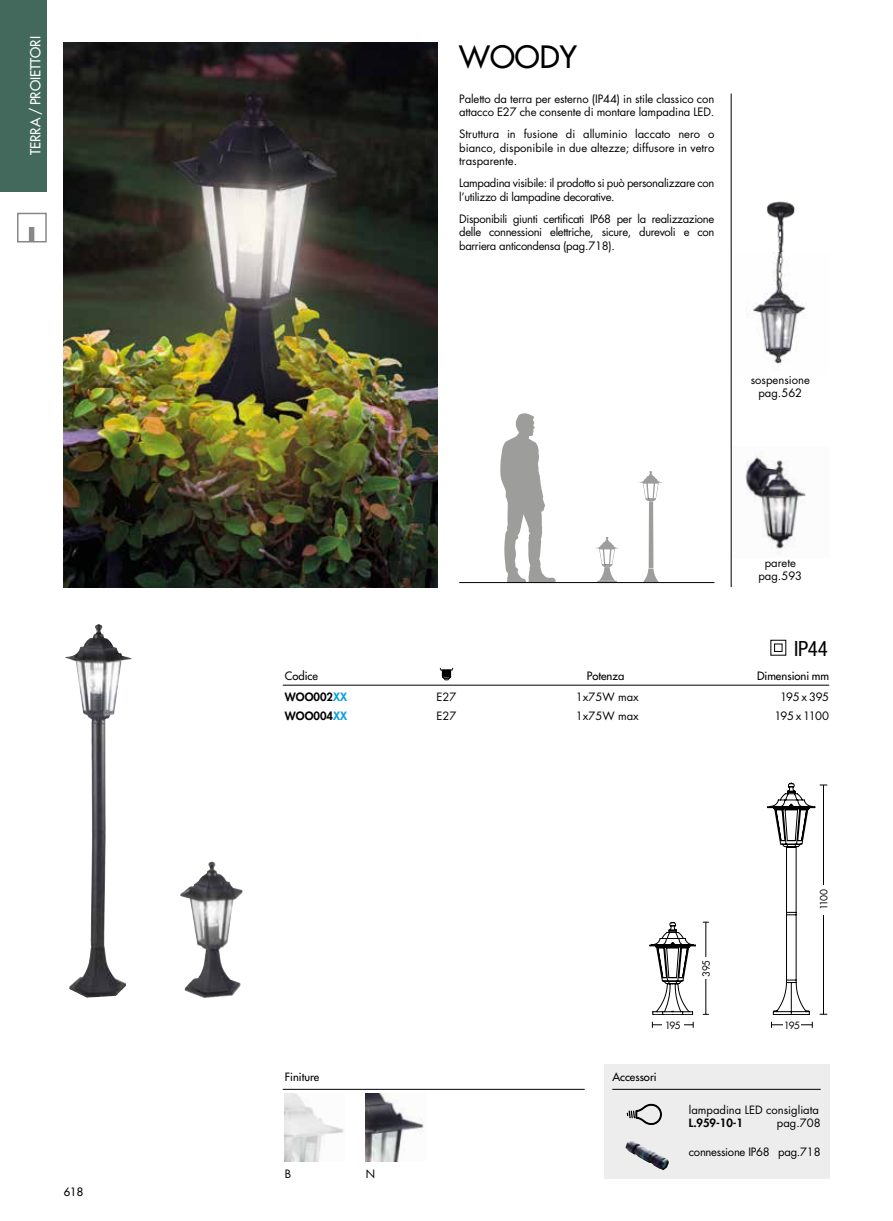
<style>
.page{position:relative;width:893px;height:1221px;background:#fff}
.page>*{position:absolute;margin:0;border:0;box-sizing:border-box;transform-origin:0 0}
.t1{font:500 30px "Futura Std";color:#000}
.t2{font:condensed 21px "Helvetica Neue LT Std";color:#000}
.t3{font:500 13.5px "Futura Std";color:#fff}
.t4{font:11.25px/13.5px "Futura Std";letter-spacing:-.01em;color:#000;text-align:justify}
.t5{font:11.25px/13.5px "Futura Std";letter-spacing:-.03em;color:#000}
.t6{font:500 11.25px "Futura Std";color:#000}
.t7{font:11.1px "Futura Std";color:#000}
.t8{font:800 11.1px "Futura Std";color:#000}
.t9{font:500 11.1px "Futura Std";color:#000}
.t10{font:9.75px "Futura Std";letter-spacing:-.075em;color:#000}
.s1{color:#009fe3}
.s2{font-size:11.1px}
</style>
<div class="page">
<div style="left:29px;top:227px;width:5px;height:15px;background:#878787"></div>
<div style="left:17px;top:213px;width:30px;height:29px;border:2px solid #878787"></div>
<div style="left:0;top:0;width:47px;height:191px;background:#43695c"></div>
<img style="left:64px;top:43px;width:374px;height:544px">
<img style="left:745px;top:456px;width:61px;height:96px">
<img style="left:753px;top:252px;width:53px;height:115px">
<img style="left:767px;top:201px;width:28px;height:51px">
<hr style="left:731px;top:94px;width:1px;height:493px;background:#000">
<svg style="left:500px;top:413px;width:56px;height:169px"></svg>
<svg style="left:650px;top:922px;width:46px;height:92px"></svg>
<hr style="left:652px;top:1024px;width:41px;height:1px;background:#000">
<div style="left:662px;top:1019px;width:21px;height:11px;background:#fff"></div>
<hr style="left:706px;top:922px;width:1px;height:92px;background:#000">
<div style="left:701px;top:957px;width:9px;height:21px;background:#fff"></div>
<hr style="left:772px;top:1024px;width:40px;height:1px;background:#000">
<div style="left:783px;top:1019px;width:18px;height:11px;background:#fff"></div>
<svg style="left:767px;top:783px;width:60px;height:231px"></svg>
<div style="left:817px;top:884px;width:13px;height:30px;background:#fff"></div>
<img style="left:65px;top:624px;width:61px;height:373px">
<img style="left:180px;top:862px;width:62px;height:136px">
<div style="left:604px;top:1063px;width:225px;height:115px;background:#ededed"></div>
<svg style="left:627px;top:1103px;width:35px;height:21px"></svg>
<hr style="left:612px;top:1088px;width:209px;height:1px;background:#000">
<img style="left:625px;top:1141px;width:44px;height:29px">
<svg style="left:596px;top:537px;width:22px;height:45px"></svg>
<svg style="left:640px;top:471px;width:22px;height:30px"></svg>
<svg style="left:643px;top:568px;width:16px;height:14px"></svg>
<hr style="left:649px;top:501px;width:4px;height:67px;background:#9d9d9c">
<hr style="left:459px;top:582px;width:255px;height:1px;background:#000">
<svg style="left:770px;top:639px;width:16px;height:16px"></svg>
<svg style="left:440px;top:668px;width:13px;height:12px"></svg>
<hr style="left:283px;top:685px;width:546px;height:1px;background:#000">
<img style="left:285px;top:1093px;width:59px;height:68px">
<img style="left:366px;top:1093px;width:58px;height:68px">
<hr style="left:283px;top:1088px;width:302px;height:1px;background:#000">
<p class="t3" style="left:27px;top:155px;width:121px;rotate:-90deg">TERRA / PROIETTORI</p>
<h1 class="t1" style="left:459px;top:38px;width:119px">WOODY</h1>
<p class="t4" style="left:459px;top:92px;width:257px">Paletto da terra per esterno (IP44) in stile classico con attacco E27 che consente di montare lampadina LED.</p>
<p class="t4" style="left:459px;top:128px;width:257px">Struttura in fusione di alluminio laccato nero o bianco, disponibile in due altezze; diffusore in vetro trasparente.</p>
<p class="t5" style="left:459px;top:177px;width:257px">Lampadina visibile: il prodotto si può personalizzare con l’utilizzo di lampadine decorative.</p>
<p class="t4" style="left:459px;top:212px;width:257px">Disponibili giunti certificati IP68 per la realizzazione delle connessioni elettriche, sicure, durevoli e con barriera anticondensa (pag.718).</p>
<p class="t4" style="left:751px;top:373px;width:61px;text-align:center">sospensione pag.562</p>
<p class="t4" style="left:758px;top:556px;width:45px;text-align:center">parete pag.593</p>
<h2 class="t2" style="left:794px;top:636px;width:35px">IP44</h2>
<p class="t6" style="left:285px;top:669px;width:35px">Codice</p>
<p class="t6" style="left:587px;top:669px;width:39px">Potenza</p>
<p class="t6" style="left:757px;top:669px;width:74px">Dimensioni mm</p>
<p class="t8" style="left:285px;top:689px;width:64px">WOO002<span class="s1">XX</span></p>
<p class="t7" style="left:437px;top:689px;width:21px">E27</p>
<p class="t7" style="left:576px;top:689px;width:64px">1x75W max</p>
<p class="t4" style="left:780px;top:689px;width:51px">195 x 395</p>
<p class="t8" style="left:285px;top:709px;width:64px">WOO004<span class="s1">XX</span></p>
<p class="t7" style="left:437px;top:709px;width:21px">E27</p>
<p class="t7" style="left:576px;top:709px;width:64px">1x75W max</p>
<p class="t4" style="left:774px;top:709px;width:56px">195 x 1100</p>
<p class="t6" style="left:64px;top:1184px;width:21px">618</p>
<p class="t9" style="left:285px;top:1070px;width:36px">Finiture</p>
<p class="t4" style="left:285px;top:1167px;width:8px">B</p>
<p class="t4" style="left:366px;top:1167px;width:11px">N</p>
<p class="t10" style="left:818px;top:910px;width:23px;rotate:-90deg">1100</p>
<p class="t10" style="left:700px;top:976px;width:18px;rotate:-90deg">395</p>
<p class="t10" style="left:665px;top:1018px;width:18px">195</p>
<p class="t10" style="left:784px;top:1018px;width:18px">195</p>
<p class="t9" style="left:612px;top:1070px;width:46px">Accessori</p>
<p class="t7" style="left:689px;top:1102px;width:132px">lampadina LED consigliata</p>
<p class="t8" style="left:689px;top:1115px;width:56px">L.959-10-1</p>
<p class="t7" style="left:777px;top:1115px;width:45px">pag.708</p>
<p class="t4" style="left:689px;top:1145px;width:133px">connessione IP68 pag.<span class="s2">718</span></p>
</div>
